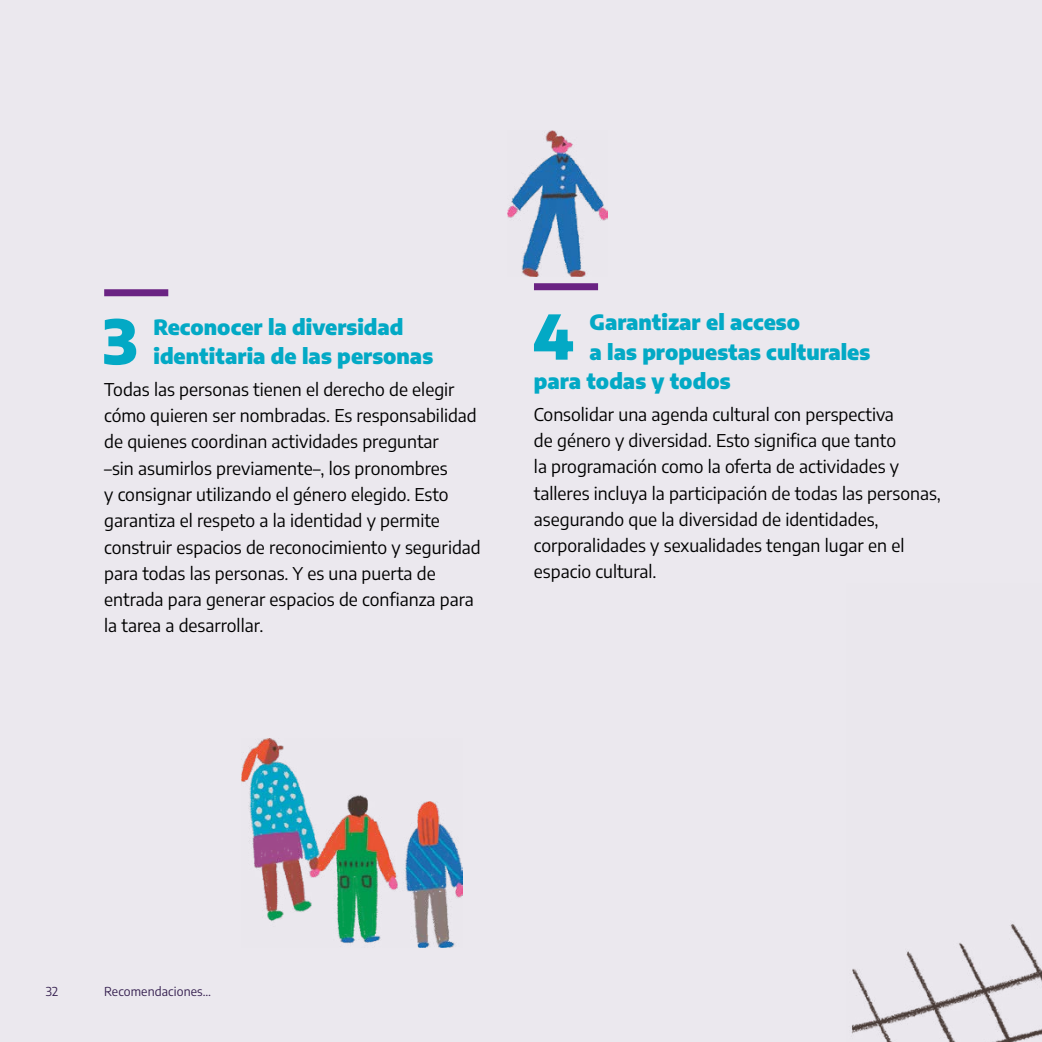
<style>
.page{position:relative;width:1042px;height:1042px;background:#ebe8ee}
.page>*{position:absolute;margin:0;border:0;box-sizing:border-box;transform-origin:0 0}
.t1{font:900 61.25px "Encode Sans";color:#03a9c5}
.t2{font:900 21px/29.8px "Encode Sans";color:#03a9c5}
.t3{font:17.5px/26.2px "Encode Sans";color:#000}
.t4{font:12.25px "Encode Sans";letter-spacing:.01em;color:#362050}
</style>
<div class="page">
<img style="left:851px;top:924px;width:191px;height:118px">
<div style="left:104px;top:289px;width:64px;height:7px;background:#6a2383"></div>
<img style="left:242px;top:738px;width:220px;height:210px">
<img style="left:507px;top:130px;width:101px;height:147px">
<div style="left:534px;top:283px;width:64px;height:7px;background:#6a2383"></div>
<h1 class="t1" style="left:103px;top:299px;width:36px">3</h1>
<p class="t2" style="left:154px;top:311px;width:281px">Reconocer la diversidad identitaria de las personas</p>
<p class="t3" style="left:104px;top:375px;width:378px">Todas las personas tienen el derecho de elegir cómo quieren ser nombradas. Es responsabilidad de quienes coordinan actividades preguntar<br>–sin asumirlos previamente–, los pronombres<br>y consignar utilizando el género elegido. Esto garantiza el respeto a la identidad y permite construir espacios de reconocimiento y seguridad para todas las personas. Y es una puerta de entrada para generar espacios de confianza para la tarea a desarrollar.</p>
<h1 class="t1" style="left:533px;top:295px;width:42px">4</h1>
<p class="t2" style="left:589px;top:306px;width:212px">Garantizar el acceso</p>
<p class="t2" style="left:589px;top:336px;width:282px">a las propuestas culturales</p>
<p class="t2" style="left:534px;top:366px;width:198px">para todas y todos</p>
<p class="t3" style="left:534px;top:400px;width:408px">Consolidar una agenda cultural con perspectiva<br>de género y diversidad. Esto significa que tanto<br>la programación como la oferta de actividades y talleres incluya la participación de todas las personas, asegurando que la diversidad de identidades, corporalidades y sexualidades tengan lugar en el espacio cultural.</p>
<p class="t4" style="left:46px;top:982px;width:14px">32</p>
<p class="t4" style="left:104px;top:982px;width:108px">Recomendaciones…</p>
<p class="t4" style="left:104px;top:982px;width:153px">Abrir cultura, crear igualdad</p>
</div>
